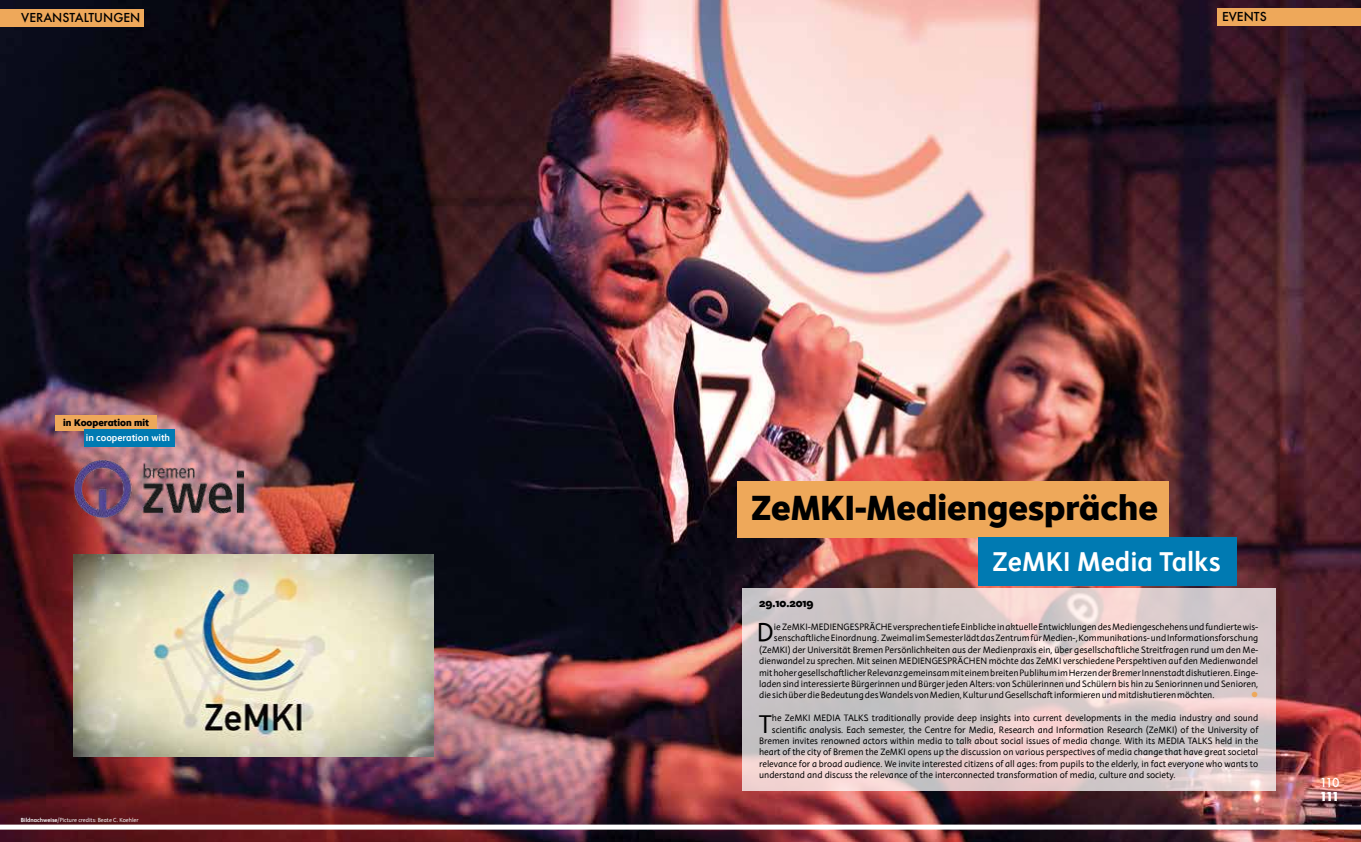
<style>
.page{position:relative;width:1361px;height:842px;background:#fff}
.page>*{position:absolute;margin:0;border:0;box-sizing:border-box;transform-origin:0 0}
.t1{font:800 36px "Instant 5";color:#000}
.t2{font:28px "Instant 4 Slow";color:#fff}
.t3{font:26.4px "Instant 3";color:#000}
.t4{font:500 12px "Futura";color:#000}
.t5{font:800 12px "Instant 5";color:#000}
.t6{font:500 12px "Futura";color:#fff}
.t7{font:800 condensed 12px "Futura";color:#fff}
.t8{font:10px "Instant 4 Slow";color:#fff}
.t9{font:800 10px "Instant 5";color:#000}
.t10{font:9.5px "Instant 3";color:#000}
.t11{font:9.5px "Wingdings";color:#eea85a}
.t12{font:6px "Instant 3";color:#fff}
.s1{font-family:"Instant 4 Slow"}
</style>
<div class="page">
<img style="left:0;top:0;width:1361px;height:842px">
<svg style="left:742px;top:589px;width:534px;height:202px;background:#d8caca"></svg>
<div style="left:0;top:9px;width:143px;height:17px;background:#eea85a"></div>
<div style="left:1217px;top:9px;width:144px;height:17px;background:#eea85a"></div>
<img style="left:74px;top:555px;width:359px;height:202px">
<div style="left:0;top:825px;width:1361px;height:5px;background:#fff"></div>
<div style="left:737px;top:481px;width:431px;height:56px;background:#eea85a"></div>
<div style="left:978px;top:537px;width:258px;height:49px;background:#007ab2"></div>
<img style="left:73px;top:459px;width:174px;height:58px">
<div style="left:55px;top:415px;width:102px;height:15px;background:#eea85a"></div>
<div style="left:84px;top:429px;width:90px;height:18px;background:#007ab2"></div>
<p class="t4" style="left:21px;top:9px;width:121px">VERANSTALTUNGEN</p>
<p class="t4" style="left:1222px;top:9px;width:46px">EVENTS</p>
<p class="t9" style="left:63px;top:415px;width:87px">in Kooperation mit</p>
<p class="t8" style="left:86px;top:431px;width:86px">in cooperation with</p>
<p class="t12" style="left:21px;top:816px;width:119px"><span class="s1">Bildnachweise</span>/Picture credits: Beate C. Koehler</p>
<h1 class="t1" style="left:751px;top:483px;width:408px">ZeMKI-Mediengespräche</h1>
<p class="t5" style="left:759px;top:594px;width:56px">29.10.2019</p>
<h2 class="t2" style="left:993px;top:543px;width:229px">ZeMKI Media Talks</h2>
<h3 class="t3" style="left:757px;top:616px;width:19px">D</h3>
<p class="t10" style="left:774px;top:621px;width:486px">ie ZeMKI-MEDIENGESPRÄCHE versprechen tiefe Einblicke in aktuelle Entwicklungen des Mediengeschehens und fundierte wis-</p>
<p class="t10" style="left:774px;top:632px;width:486px">senschaftliche Einordnung. Zweimal im Semester lädt das Zentrum für Medien-, Kommunikations- und Informationsforschung</p>
<p class="t10" style="left:759px;top:643px;width:501px">(ZeMKI) der Universität Bremen Persönlichkeiten aus der Medienpraxis ein, über gesellschaftliche Streitfragen rund um den Me-</p>
<p class="t10" style="left:759px;top:655px;width:501px">dienwandel zu sprechen. Mit seinen MEDIENGESPRÄCHEN möchte das ZeMKI verschiedene Perspektiven auf den Medienwandel</p>
<p class="t10" style="left:759px;top:666px;width:501px">mit hoher gesellschaftlicher Relevanz gemeinsam mit einem breiten Publikum im Herzen der Bremer Innenstadt diskutieren. Einge-</p>
<p class="t10" style="left:759px;top:678px;width:501px">laden sind interessierte Bürgerinnen und Bürger jeden Alters: von Schülerinnen und Schülern bis hin zu Seniorinnen und Senioren,</p>
<p class="t10" style="left:759px;top:689px;width:457px">die sich über die Bedeutung des Wandels von Medien, Kultur und Gesellschaft informieren und mitdiskutieren möchten.</p>
<p class="t11" style="left:1251px;top:690px;width:9px">●</p>
<h3 class="t3" style="left:759px;top:707px;width:15px">T</h3>
<p class="t10" style="left:772px;top:712px;width:488px">he ZeMKI MEDIA TALKS traditionally provide deep insights into current developments in the media industry and sound</p>
<p class="t10" style="left:772px;top:723px;width:488px">scientific analysis. Each semester, the Centre for Media, Research and Information Research (ZeMKI) of the University of</p>
<p class="t10" style="left:759px;top:735px;width:501px">Bremen invites renowned actors within media to talk about social issues of media change. With its MEDIA TALKS held in the</p>
<p class="t10" style="left:759px;top:746px;width:501px">heart of the city of Bremen the ZeMKI opens up the discussion on various perspectives of media change that have great societal</p>
<p class="t10" style="left:759px;top:757px;width:501px">relevance for a broad audience. We invite interested citizens of all ages: from pupils to the elderly, in fact everyone who wants to</p>
<p class="t10" style="left:759px;top:769px;width:418px">understand and discuss the relevance of the interconnected transformation of media, culture and society.</p>
<p class="t6" style="left:1320px;top:774px;width:21px">110</p>
<p class="t7" style="left:1320px;top:788px;width:21px">111</p>
</div>
